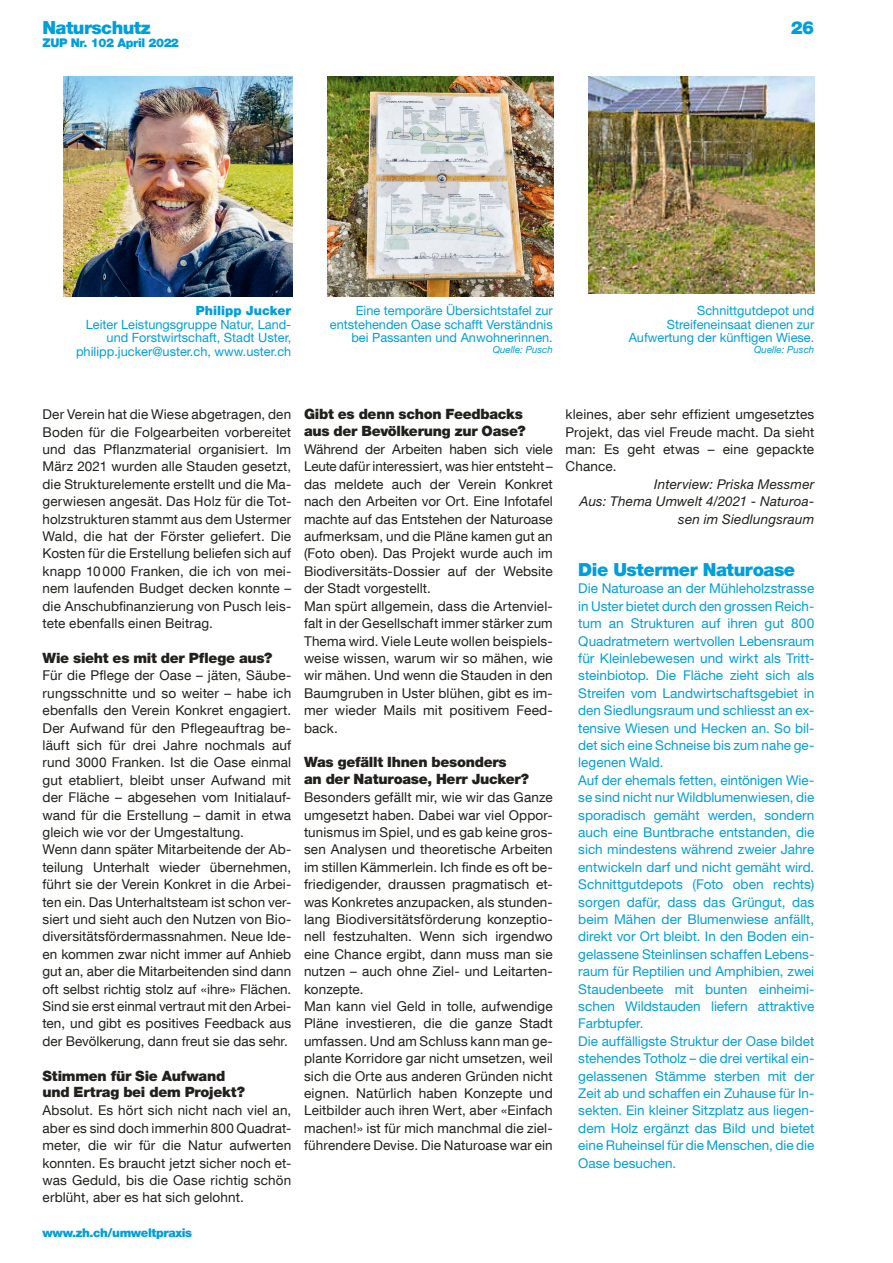
<style>
.page{position:relative;width:893px;height:1263px;background:#fff}
.page>*{position:absolute;margin:0;border:0;box-sizing:border-box;transform-origin:0 0}
._12_11_6pt_Boxen-Tit{font:900 18px "Helvetica Neue LT Com";letter-spacing:-.03em;color:#009fda}
._9_5_10_9_Zwi-Titel{font:900 14.25px/16.4px "Helvetica Neue LT Std";letter-spacing:-.02em;color:#21201c}
._9_11_6_Grundtext{font:13.5px/17.4px "Helvetica Neue LT Com";letter-spacing:.01em;color:#21201c;text-align:justify}
._9_11_6_BoxenTEXT{font:13.5px/17.4px "Helvetica Neue LT Std";color:#009fda;text-align:justify}
._9_11_6_Grundtext-2{font:italic 13.5px/17.4px "Helvetica Neue LT Std";letter-spacing:.015em;color:#21201c;text-align:right}
._8_5_9_Legende_CYAN{font:12.75px/13.5px "Helvetica Neue LT Std";color:#009fda;text-align:right}
._8_5_9_Legende_CYAN-2{font:900 12.75px "Helvetica Neue LT Std";color:#009fda}
.t1{font:900 12px "Helvetica Neue LT Com";letter-spacing:-.03em;color:#009fda}
._6_5_7_5_Quelle_CYAN{font:italic 9.75px "Helvetica Neue LT Std";color:#009fda}
</style>
<div class="page">
<img style="left:63px;top:77px;width:230px;height:220px">
<img style="left:589px;top:77px;width:225px;height:217px">
<img style="left:328px;top:76px;width:226px;height:221px">
<h1 class="_12_11_6pt_Boxen-Tit" style="left:43px;top:17px;width:110px">Naturschutz</h1>
<p class="t1" style="left:43px;top:35px;width:138px">ZUP Nr. 102 April 2022</p>
<h1 class="_12_11_6pt_Boxen-Tit" style="left:791px;top:17px;width:25px">26</h1>
<p class="_8_5_9_Legende_CYAN-2" style="left:196px;top:303px;width:97px">Philipp Jucker</p>
<p class="_8_5_9_Legende_CYAN" style="left:86px;top:317px;width:207px">Leiter Leistungsgruppe Natur, Land&shy;und Forstwirtschaft, Stadt Uster,</p>
<p class="_8_5_9_Legende_CYAN" style="left:76px;top:344px;width:217px">philipp.jucker@uster.ch, www.uster.ch</p>
<p class="_8_5_9_Legende_CYAN" style="left:356px;top:304px;width:198px">Eine temporäre Übersichtstafel zur</p>
<p class="_8_5_9_Legende_CYAN" style="left:330px;top:317px;width:224px">entstehenden Oase schafft Verständnis bei Passanten und Anwohnerinnen.</p>
<p class="_6_5_7_5_Quelle_CYAN" style="left:493px;top:344px;width:62px">Quelle: Pusch</p>
<p class="_8_5_9_Legende_CYAN" style="left:697px;top:304px;width:119px">Schnittgutdepot und</p>
<p class="_8_5_9_Legende_CYAN" style="left:667px;top:317px;width:149px">Streifeneinsaat dienen zur</p>
<p class="_8_5_9_Legende_CYAN" style="left:629px;top:331px;width:187px">Aufwertung der künftigen Wiese.</p>
<p class="_6_5_7_5_Quelle_CYAN" style="left:754px;top:344px;width:62px">Quelle: Pusch</p>
<p class="_9_11_6_Grundtext" style="left:43px;top:405px;width:250px">Der Verein hat die Wiese abgetragen, den Boden für die Folgearbeiten vorbereitet und das Pflanzmaterial organisiert. Im März 2021 wurden alle Stauden gesetzt, die Strukturelemente erstellt und die Ma&shy;gerwiesen angesät. Das Holz für die Tot&shy;holzstrukturen stammt aus dem Ustermer Wald, die hat der Förster geliefert. Die Kosten für die Erstellung beliefen sich auf knapp 10000 Franken, die ich von mei&shy;nem laufenden Budget decken konnte – die Anschubfinanzierung von Pusch leis&shy;tete ebenfalls einen Beitrag.</p>
<p class="_9_5_10_9_Zwi-Titel" style="left:43px;top:650px;width:231px">Wie sieht es mit der Pflege aus?</p>
<p class="_9_11_6_Grundtext" style="left:43px;top:666px;width:250px">Für die Pflege der Oase – jäten, Säube&shy;rungsschnitte und so weiter – habe ich ebenfalls den Verein Konkret engagiert.<br>Der Aufwand für den Pflegeauftrag be&shy;läuft sich für drei Jahre nochmals auf rund 3000 Franken. Ist die Oase einmal gut etabliert, bleibt unser Aufwand mit der Fläche – abgesehen vom Initialauf&shy;wand für die Erstellung – damit in etwa gleich wie vor der Umgestaltung.</p>
<p class="_9_11_6_Grundtext" style="left:43px;top:840px;width:250px">Wenn dann später Mitarbeitende der Ab&shy;teilung Unterhalt wieder übernehmen, führt sie der Verein Konkret in die Arbei&shy;ten ein. Das Unterhaltsteam ist schon ver&shy;siert und sieht auch den Nutzen von Bio&shy;diversitätsfördermassnahmen. Neue Ide&shy;en kommen zwar nicht immer auf Anhieb gut an, aber die Mitarbeitenden sind dann oft selbst richtig stolz auf «ihre» Flächen.<br>Sind sie erst einmal vertraut mit den Arbei&shy;ten, und gibt es positives Feedback aus der Bevölkerung, dann freut sie das sehr.</p>
<p class="_9_5_10_9_Zwi-Titel" style="left:43px;top:1067px;width:204px">Stimmen für Sie Aufwand und Ertrag bei dem Projekt?</p>
<p class="_9_11_6_Grundtext" style="left:43px;top:1101px;width:250px">Absolut. Es hört sich nicht nach viel an, aber es sind doch immerhin 800 Quadrat&shy;meter, die wir für die Natur aufwerten konnten. Es braucht jetzt sicher noch et&shy;was Geduld, bis die Oase richtig schön erblüht, aber es hat sich gelohnt.</p>
<p class="t1" style="left:43px;top:1226px;width:151px">www.zh.ch/umweltpraxis</p>
<p class="_9_5_10_9_Zwi-Titel" style="left:304px;top:406px;width:223px">Gibt es denn schon Feedbacks aus der Bevölkerung zur Oase?</p>
<p class="_9_11_6_Grundtext" style="left:304px;top:440px;width:250px">Während der Arbeiten haben sich viele Leute dafür interessiert, was hier entsteht– das meldete auch der Verein Konkret nach den Arbeiten vor Ort. Eine Infotafel machte auf das Entstehen der Naturoase aufmerksam, und die Pläne kamen gut an (Foto oben). Das Projekt wurde auch im Biodiversitäts-Dossier auf der Website der Stadt vorgestellt.</p>
<p class="_9_11_6_Grundtext" style="left:304px;top:597px;width:250px">Man spürt allgemein, dass die Artenviel&shy;falt in der Gesellschaft immer stärker zum Thema wird. Viele Leute wollen beispiels&shy;weise wissen, warum wir so mähen, wie wir mähen. Und wenn die Stauden in den Baumgruben in Uster blühen, gibt es im&shy;mer wieder Mails mit positivem Feed&shy;back.</p>
<p class="_9_5_10_9_Zwi-Titel" style="left:304px;top:754px;width:227px">Was gefällt Ihnen besonders<br>an der Naturoase, Herr Jucker?</p>
<p class="_9_11_6_Grundtext" style="left:304px;top:788px;width:250px">Besonders gefällt mir, wie wir das Ganze umgesetzt haben. Dabei war viel Oppor&shy;tunismus im Spiel, und es gab keine gros&shy;sen Analysen und theoretische Arbeiten im stillen Kämmerlein. Ich finde es oft be&shy;friedigender, draussen pragmatisch et&shy;was Konkretes anzupacken, als stunden&shy;lang Biodiversitätsförderung konzeptio&shy;nell festzuhalten. Wenn sich irgendwo eine Chance ergibt, dann muss man sie nutzen – auch ohne Ziel- und Leitarten&shy;konzepte.</p>
<p class="_9_11_6_Grundtext" style="left:304px;top:997px;width:250px">Man kann viel Geld in tolle, aufwendige Pläne investieren, die die ganze Stadt umfassen. Und am Schluss kann man ge&shy;plante Korridore gar nicht umsetzen, weil sich die Orte aus anderen Gründen nicht eignen. Natürlich haben Konzepte und Leitbilder auch ihren Wert, aber «Einfach machen!» ist für mich manchmal die ziel&shy;führendere Devise. Die Naturoase war ein</p>
<p class="_9_11_6_Grundtext" style="left:566px;top:405px;width:250px">kleines, aber sehr effizient umgesetztes Projekt, das viel Freude macht. Da sieht man: Es geht etwas – eine gepackte Chance.</p>
<p class="_9_11_6_Grundtext-2" style="left:654px;top:475px;width:161px">Interview: Priska Messmer</p>
<p class="_9_11_6_Grundtext-2" style="left:579px;top:493px;width:236px">Aus: Thema Umwelt 4/2021 - Naturoa&shy;sen im Siedlungsraum</p>
<p class="_12_11_6pt_Boxen-Tit" style="left:578px;top:559px;width:218px">Die Ustermer Naturoase</p>
<p class="_9_11_6_BoxenTEXT" style="left:578px;top:580px;width:237px">Die Naturoase an der Mühleholzstrasse in Uster bietet durch den grossen Reich&shy;tum an Strukturen auf ihren gut 800<br>Quadratmetern wertvollen Lebensraum für Kleinlebewesen und wirkt als Tritt&shy;steinbiotop. Die Fläche zieht sich als Streifen vom Landwirtschaftsgebiet in den Siedlungsraum und schliesst an ex&shy;tensive Wiesen und Hecken an. So bil&shy;det sich eine Schneise bis zum nahe ge&shy;legenen Wald.</p>
<p class="_9_11_6_BoxenTEXT" style="left:578px;top:771px;width:238px">Auf der ehemals fetten, eintönigen Wie&shy;se sind nicht nur Wildblumenwiesen, die sporadisch gemäht werden, sondern auch eine Buntbrache entstanden, die sich mindestens während zweier Jahre entwickeln darf und nicht gemäht wird.<br>Schnittgutdepots (Foto oben rechts) sorgen dafür, dass das Grüngut, das beim Mähen der Blumenwiese anfällt, direkt vor Ort bleibt. In den Boden ein&shy;gelassene Steinlinsen schaffen Lebens&shy;raum für Reptilien und Amphibien, zwei Staudenbeete mit bunten einheimi&shy;schen Wildstauden liefern attraktive Farbtupfer.</p>
<p class="_9_11_6_BoxenTEXT" style="left:578px;top:1032px;width:237px">Die auffälligste Struktur der Oase bildet stehendes Totholz – die drei vertikal ein&shy;gelassenen Stämme sterben mit der Zeit ab und schaffen ein Zuhause für In&shy;sekten. Ein kleiner Sitzplatz aus liegen&shy;dem Holz ergänzt das Bild und bietet eine Ruheinsel für die Menschen, die die Oase besuchen.</p>
</div>
